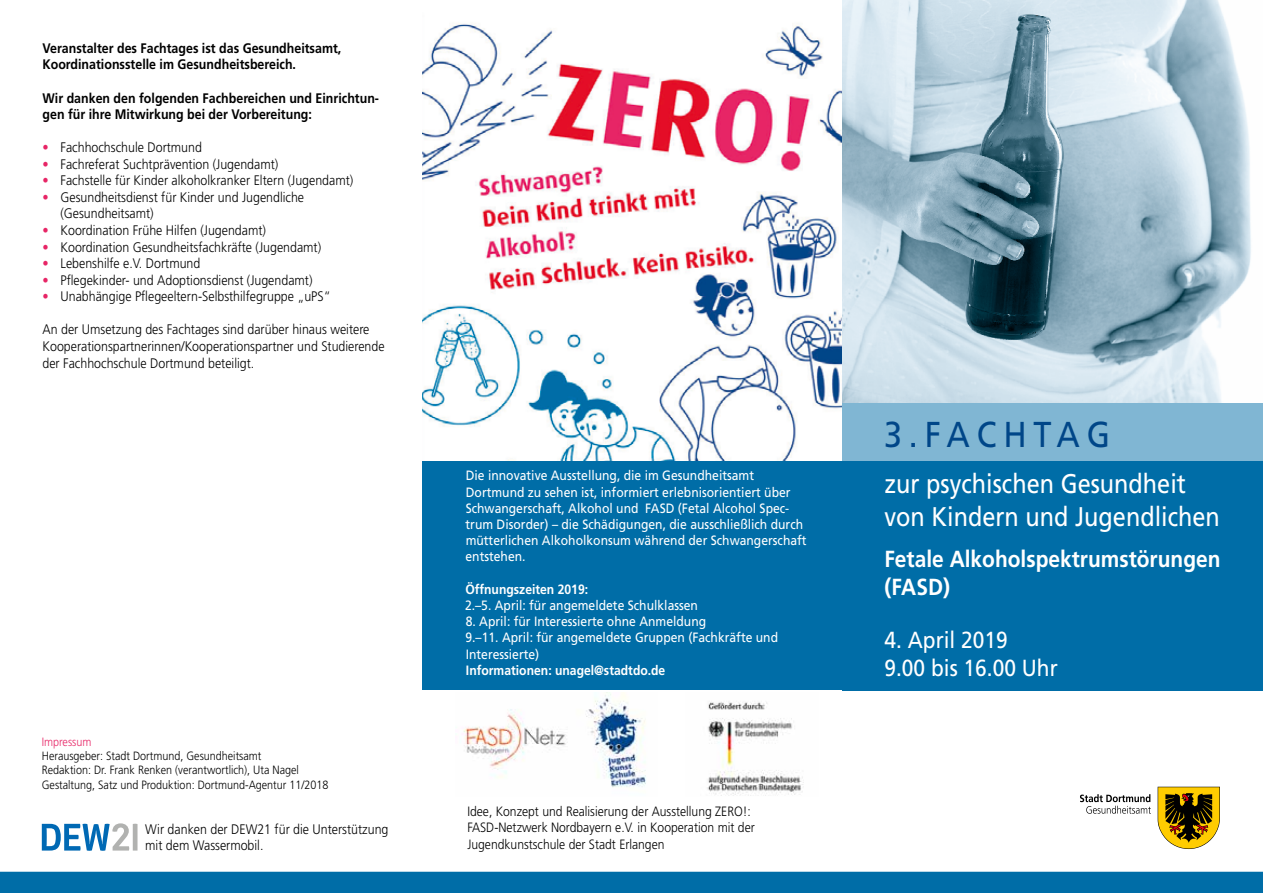
<style>
.page{position:relative;width:1263px;height:893px;background:#fff}
.page>*{position:absolute;margin:0;border:0;box-sizing:border-box;transform-origin:0 0}
.t1{font:36px "Frutiger LT";letter-spacing:.21em;color:#004688;scale:.9 1}
.t2{font:27px/32.4px "Frutiger LT";color:#fff;scale:.87 1}
.t3{font:700 23.25px/27.9px "Frutiger LT";color:#fff;scale:.9 1}
.t4{font:23.25px/27.9px "Frutiger LT";color:#fff;scale:.9 1}
.t5{font:300 13.8px/16.5px "Frutiger LT";color:#000;scale:.9 1}
.t6{font:700 13.8px/16.5px "Frutiger LT";color:#000;scale:.9 1}
.t7{font:13.5px/16.2px "Frutiger LT";color:#fff;scale:.9 1}
.t8{font:300 13.5px/16.2px "Frutiger LT";color:#000;scale:.9 1}
.t9{font:700 13.5px "Frutiger LT";color:#fff;scale:.9 1}
.t10{font:300 12px/14.4px "Frutiger LT";color:#000;scale:.9 1}
.t11{font:300 12px "Frutiger LT";color:#e72566;scale:.9 1}
.s1{color:#e72566}
</style>
<div class="page">
<img style="left:422px;top:23px;width:420px;height:438px">
<img style="left:462px;top:692px;width:184px;height:96px">
<img style="left:707px;top:702px;width:97px;height:94px">
<div style="left:842px;top:403px;width:421px;height:287px;background:#80b6d3"></div>
<div style="left:842px;top:461px;width:421px;height:230px;background:#006da7"></div>
<div style="left:0;top:872px;width:1263px;height:21px;background:#006da7"></div>
<svg style="left:42px;top:823px;width:96px;height:28px"></svg>
<svg style="left:1158px;top:787px;width:62px;height:62px;background:#9a7d1b"></svg>
<svg style="left:1080px;top:794px;width:71px;height:20px"></svg>
<img style="left:842px;top:0;width:409px;height:403px">
<div style="left:422px;top:461px;width:429px;height:229px;background:#006da7"></div>
<p class="t6" style="left:43px;top:40px;width:334px">Veranstalter des Fachtages ist das Gesundheitsamt,<br>Koordinationsstelle im Gesundheitsbereich.</p>
<p class="t6" style="left:43px;top:90px;width:375px">Wir danken den folgenden Fachbereichen und Einrichtun&shy;gen für ihre Mitwirkung bei der Vorbereitung:</p>
<p class="t5" style="left:43px;top:139px;width:179px"><span class="s1">•</span> Fachhochschule Dortmund</p>
<p class="t5" style="left:43px;top:156px;width:264px"><span class="s1">•</span> Fachreferat Suchtprävention (Jugendamt)</p>
<p class="t5" style="left:43px;top:173px;width:347px"><span class="s1">•</span> Fachstelle für Kinder alkoholkranker Eltern (Jugendamt)</p>
<p class="t5" style="left:61px;top:189px;width:272px;text-indent:-18px"><span class="s1">•</span> Gesundheitsdienst für Kinder und Jugendliche (Gesundheitsamt)</p>
<p class="t5" style="left:43px;top:222px;width:250px"><span class="s1">•</span> Koordination Frühe Hilfen (Jugendamt)</p>
<p class="t5" style="left:43px;top:239px;width:311px"><span class="s1">•</span> Koordination Gesundheitsfachkräfte (Jugendamt)</p>
<p class="t5" style="left:43px;top:255px;width:177px"><span class="s1">•</span> Lebenshilfe e.V. Dortmund</p>
<p class="t5" style="left:43px;top:272px;width:301px"><span class="s1">•</span> Pflegekinder- und Adoptionsdienst (Jugendamt)</p>
<p class="t5" style="left:43px;top:288px;width:322px"><span class="s1">•</span> Unabhängige Pflegeeltern-Selbsthilfegruppe „uPS“</p>
<p class="t5" style="left:43px;top:322px;width:382px">An der Umsetzung des Fachtages sind darüber hinaus weitere<br>Kooperationspartnerinnen/Kooperationspartner und Studierende der Fachhochschule Dortmund beteiligt.</p>
<p class="t11" style="left:42px;top:735px;width:57px">Impressum</p>
<p class="t10" style="left:42px;top:749px;width:320px">Herausgeber: Stadt Dortmund, Gesundheitsamt<br>Redaktion: Dr. Frank Renken (verantwortlich), Uta Nagel<br>Gestaltung, Satz und Produktion: Dortmund-Agentur 11/2018</p>
<p class="t5" style="left:145px;top:821px;width:272px">Wir danken der DEW21 für die Unterstützung mit dem Wassermobil.</p>
<p class="t7" style="left:465px;top:468px;width:380px">Die innovative Ausstellung, die im Gesundheitsamt Dortmund zu sehen ist, informiert erlebnisorientiert über Schwangerschaft, Alkohol und FASD (Fetal Alcohol Spec&shy;trum Disorder) – die Schädigungen, die ausschließlich durch mütterlichen Alkoholkonsum während der Schwangerschaft entstehen.</p>
<p class="t9" style="left:465px;top:581px;width:138px">Öffnungszeiten 2019:</p>
<p class="t7" style="left:465px;top:597px;width:260px">2.–5. April: für angemeldete Schulklassen</p>
<p class="t7" style="left:465px;top:613px;width:349px">8. April: für Interessierte ohne Anmeldung<br>9.–11. April: für angemeldete Gruppen (Fachkräfte und<br>Interessierte)</p>
<p class="t9" style="left:466px;top:662px;width:223px">Informationen: unagel@stadtdo.de</p>
<p class="t8" style="left:467px;top:804px;width:321px">Idee, Konzept und Realisierung der Ausstellung ZERO!:<br>FASD-Netzwerk Nordbayern e.V. in Kooperation mit der<br>Jugendkunstschule der Stadt Erlangen</p>
<h1 class="t1" style="left:884px;top:413px;width:253px">3.FACHTAG</h1>
<h2 class="t2" style="left:884px;top:468px;width:387px">zur psychischen Gesundheit von Kindern und Jugendlichen</h2>
<h3 class="t3" style="left:884px;top:545px;width:375px">Fetale Alkoholspektrumstörungen (FASD)</h3>
<h3 class="t4" style="left:884px;top:626px;width:194px">4. April 2019<br>9.00 bis 16.00 Uhr</h3>
</div>
